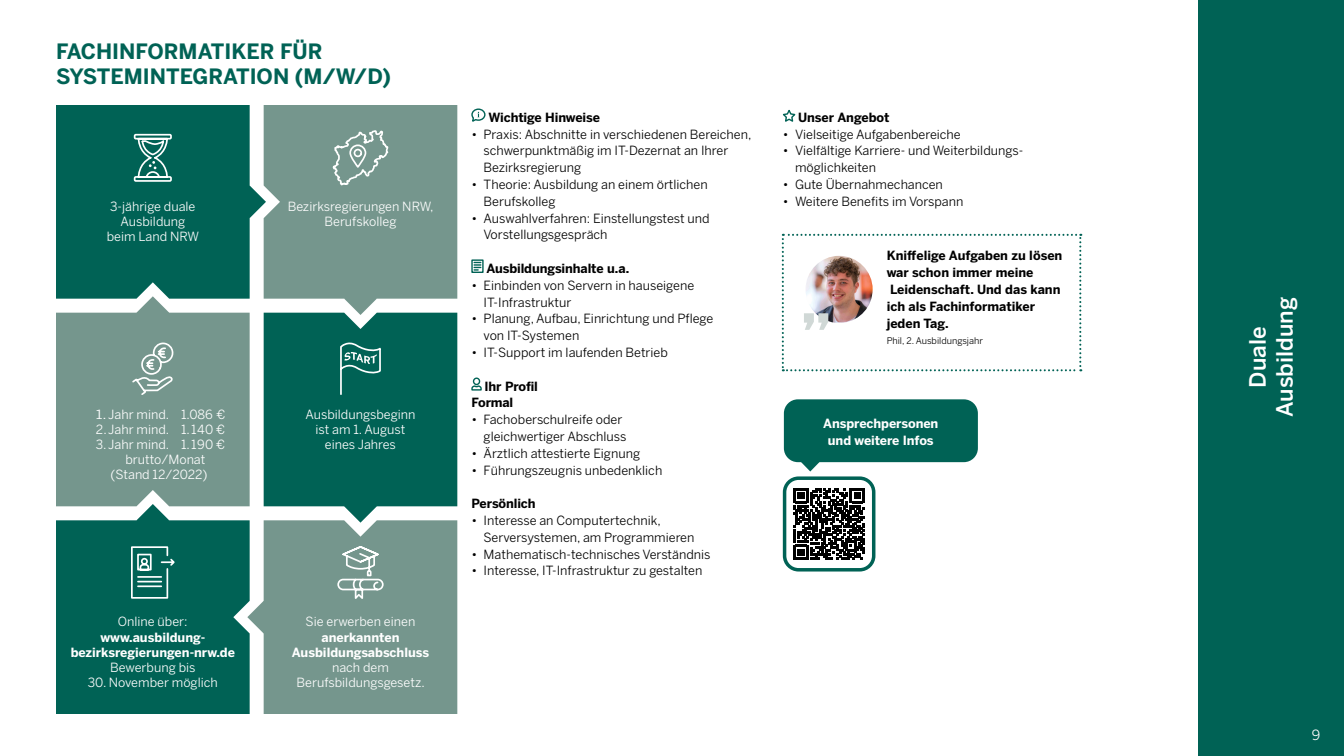
<style>
.page{position:relative;width:1344px;height:756px;background:#fff}
.page>*{position:absolute;margin:0;border:0;box-sizing:border-box;transform-origin:0 0}
.t1{font:500 22.4px "Benton Sans";color:#fff}
.H2_digital{font:700 21px/25.2px "Benton Sans";color:#006255}
.t2{font:14px "Benton Sans";color:#fff}
.Fließtext_schwarz{font:12.6px/16.8px "Benton Sans";color:#000}
.Fließtext_schwarz-2{font:12.6px/15.1px "Benton Sans";color:#fff;text-align:center}
.Fließtext_schwarz-3{font:700 12.6px/16.8px "Benton Sans";letter-spacing:-.005em;color:#000}
.Fließtext_schwarz-4{font:700 12.6px/15.1px "Benton Sans";color:#fff;text-align:center}
.Fließtext_schwarz-5{font:12.6px "Benton Sans";color:#fff;scale:1.23 1}
.Fließtext_schwarz-6{font:9.1px "Benton Sans";color:#000}
.s1{font-weight:400}
</style>
<div class="page">
<div style="left:1198px;top:0;width:146px;height:756px;background:#006255"></div>
<svg style="left:56px;top:105px;width:401px;height:609px;background:#4c877d"></svg>
<svg style="left:471px;top:108px;width:15px;height:14px"></svg>
<div style="left:471px;top:259px;width:13px;height:14px;border:1px solid #006255"></div>
<svg style="left:474px;top:262px;width:7px;height:9px"></svg>
<svg style="left:471px;top:377px;width:11px;height:14px"></svg>
<svg style="left:782px;top:109px;width:14px;height:13px"></svg>
<svg style="left:782px;top:234px;width:299px;height:137px"></svg>
<svg style="left:793px;top:488px;width:72px;height:72px"></svg>
<div style="left:783px;top:476px;width:92px;height:96px;border:4px solid #006255;border-radius:14px"></div>
<div style="left:784px;top:399px;width:194px;height:63px;background:#006255;border-radius:14px"></div>
<svg style="left:801px;top:462px;width:18px;height:10px"></svg>
<p class="H2_digital" style="left:56px;top:38px;width:337px">FACHINFORMATIKER FÜR<br>SYSTEMINTEGRATION (M/W/D)</p>
<p class="Fließtext_schwarz-2" style="left:110px;top:199px;width:87px">3-jährige duale</p>
<p class="Fließtext_schwarz-2" style="left:120px;top:214px;width:66px">Ausbildung</p>
<p class="Fließtext_schwarz-2" style="left:107px;top:229px;width:94px">beim Land NRW</p>
<p class="Fließtext_schwarz-2" style="left:288px;top:199px;width:147px">Bezirksregierungen NRW,<br>Berufskolleg</p>
<p class="Fließtext_schwarz-5" style="left:96px;top:407px;width:107px">1.Jahr mind. 1.086 €</p>
<p class="Fließtext_schwarz-2" style="left:96px;top:422px;width:131px">2.Jahr mind. 1. 140 €</p>
<p class="Fließtext_schwarz-2" style="left:96px;top:437px;width:131px">3. Jahr mind. 1. 190 €</p>
<p class="Fließtext_schwarz-2" style="left:125px;top:452px;width:82px">brutto/Monat</p>
<p class="Fließtext_schwarz-2" style="left:110px;top:467px;width:99px">(Stand 12/2022)</p>
<p class="Fließtext_schwarz-4" style="left:100px;top:614px;width:106px"><span class="s1">Online über: </span>www.ausbildung-</p>
<p class="Fließtext_schwarz-4" style="left:71px;top:644px;width:166px">bezirksregierungen-nrw.de<br><span class="s1">Bewerbung bis</span></p>
<p class="Fließtext_schwarz-2" style="left:88px;top:675px;width:131px">30. November möglich</p>
<p class="Fließtext_schwarz-2" style="left:305px;top:407px;width:112px">Ausbildungsbeginn</p>
<p class="Fließtext_schwarz-2" style="left:316px;top:422px;width:91px">ist am 1. August</p>
<p class="Fließtext_schwarz-2" style="left:325px;top:437px;width:73px">eines Jahres</p>
<p class="Fließtext_schwarz-4" style="left:292px;top:614px;width:139px"><span class="s1">Sie erwerben einen </span>anerkannten<br>Ausbildungsabschluss <span class="s1">nach dem</span></p>
<p class="Fließtext_schwarz-2" style="left:297px;top:675px;width:130px">Berufsbildungsgesetz.</p>
<p class="Fließtext_schwarz-3" style="left:488px;top:109px;width:113px">Wichtige Hinweise</p>
<p class="Fließtext_schwarz" style="left:484px;top:125px;width:269px;text-indent:-12px">• Praxis: Abschnitte in verschiedenen Bereichen, schwerpunktmäßig im IT-Dezernat an Ihrer<br>Bezirksregierung</p>
<p class="Fließtext_schwarz" style="left:484px;top:176px;width:226px;text-indent:-12px">• Theorie: Ausbildung an einem örtlichen<br>Berufskolleg</p>
<p class="Fließtext_schwarz" style="left:484px;top:209px;width:228px;text-indent:-12px">• Auswahlverfahren: Einstellungstest und<br>Vorstellungsgespräch</p>
<p class="Fließtext_schwarz-3" style="left:486px;top:260px;width:144px">Ausbildungsinhalte u.a.</p>
<p class="Fließtext_schwarz" style="left:484px;top:277px;width:212px;text-indent:-12px">• Einbinden von Servern in hauseigene<br>IT-Infrastruktur</p>
<p class="Fließtext_schwarz" style="left:484px;top:310px;width:231px;text-indent:-12px">• Planung, Aufbau, Einrichtung und Pflege von IT-Systemen</p>
<p class="Fließtext_schwarz" style="left:471px;top:344px;width:198px">• IT-Support im laufenden Betrieb</p>
<p class="Fließtext_schwarz-3" style="left:485px;top:377px;width:55px">Ihr Profil</p>
<p class="Fließtext_schwarz-3" style="left:471px;top:394px;width:44px">Formal</p>
<p class="Fließtext_schwarz" style="left:484px;top:411px;width:144px;text-indent:-12px">• Fachoberschulreife oder gleichwertiger Abschluss</p>
<p class="Fließtext_schwarz" style="left:471px;top:445px;width:170px">• Ärztlich attestierte Eignung</p>
<p class="Fließtext_schwarz" style="left:471px;top:461px;width:192px">• Führungszeugnis unbedenklich</p>
<p class="Fließtext_schwarz-3" style="left:471px;top:495px;width:66px">Persönlich</p>
<p class="Fließtext_schwarz" style="left:484px;top:512px;width:212px;text-indent:-12px">• Interesse an Computertechnik,<br>Serversystemen, am Programmieren</p>
<p class="Fließtext_schwarz" style="left:471px;top:545px;width:241px">• Mathematisch-technisches Verständnis</p>
<p class="Fließtext_schwarz" style="left:471px;top:562px;width:233px">• Interesse, IT-Infrastruktur zu gestalten</p>
<p class="Fließtext_schwarz-3" style="left:798px;top:109px;width:93px">Unser Angebot</p>
<p class="Fließtext_schwarz" style="left:783px;top:125px;width:179px">• Vielseitige Aufgabenbereiche</p>
<p class="Fließtext_schwarz" style="left:795px;top:142px;width:230px;text-indent:-12px">• Vielfältige Karriere- und Weiterbildungs&shy;möglichkeiten</p>
<p class="Fließtext_schwarz" style="left:783px;top:176px;width:162px">• Gute Übernahmechancen</p>
<p class="Fließtext_schwarz" style="left:783px;top:193px;width:182px">• Weitere Benefits im Vorspann</p>
<p class="Fließtext_schwarz-3" style="left:887px;top:247px;width:177px">Kniffelige Aufgaben zu lösen war schon immer meine<br>Leidenschaft. Und das kann ich als Fachinformatiker jeden Tag.</p>
<p class="Fließtext_schwarz-6" style="left:887px;top:336px;width:98px">Phil, 2. Ausbildungsjahr</p>
<p class="Fließtext_schwarz-4" style="left:823px;top:416px;width:117px">Ansprechpersonen</p>
<p class="Fließtext_schwarz-4" style="left:828px;top:433px;width:107px">und weitere Infos</p>
<h2 class="t1" style="left:1244px;top:388px;width:62px;rotate:-90deg">Duale</h2>
<h2 class="t1" style="left:1271px;top:417px;width:122px;rotate:-90deg">Ausbildung</h2>
<p class="t2" style="left:1312px;top:727px;width:10px">9</p>
</div>
